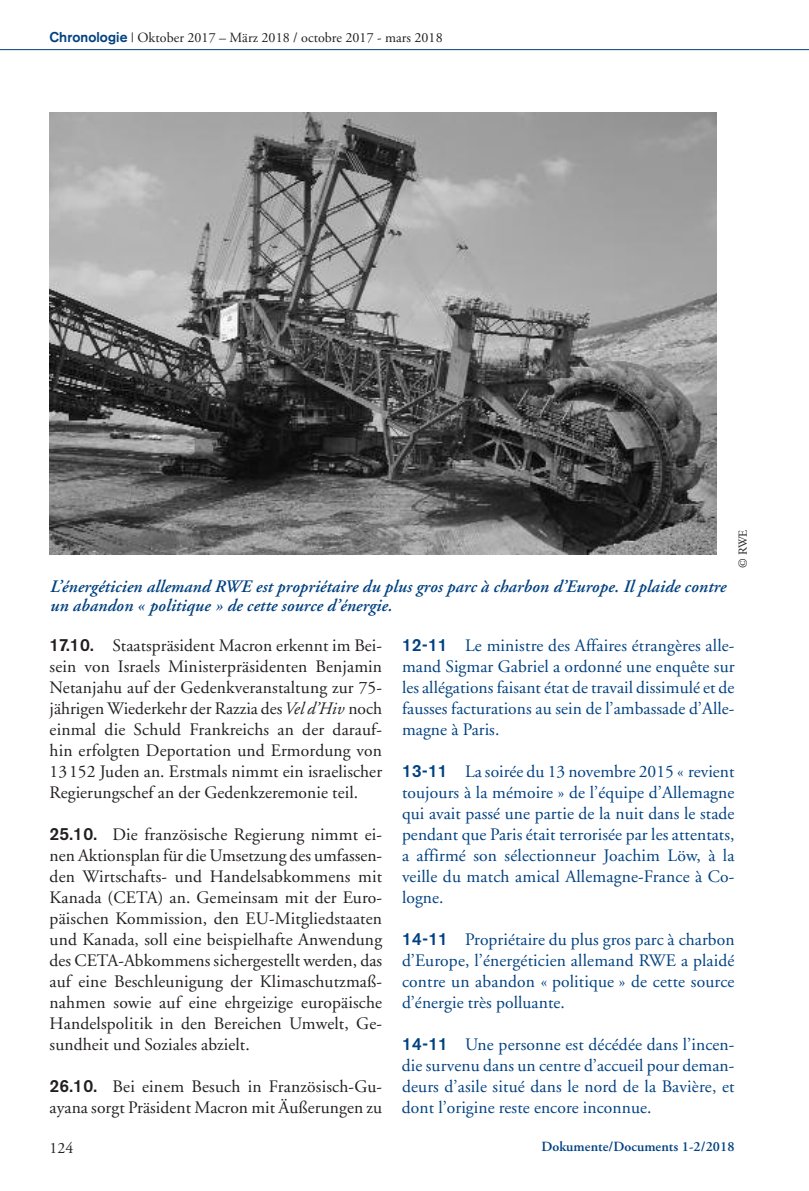
<style>
.page{position:relative;width:809px;height:1191px;background:#fff}
.page>*{position:absolute;margin:0;border:0;box-sizing:border-box;transform-origin:0 0}
.t1{font:17.5px/21px "Adobe Garamond";letter-spacing:.005em;color:#231f20;text-align:justify}
.t2{font:17.5px/21px "Adobe Garamond";letter-spacing:.005em;color:#014181;text-align:justify}
.t3{font:italic 600 17.5px/19.2px "Adobe Garamond";letter-spacing:.005em;color:#014181}
.t4{font:15.75px "Adobe Garamond";color:#231f20}
.t5{font:14px "Adobe Garamond";letter-spacing:.005em;color:#231f20}
.t6{font:600 14px "Adobe Garamond";letter-spacing:.005em;color:#014181}
.t7{font:12.25px "Adobe Garamond";color:#231f20}
.s1{font-family:"Akzidenz Grotesk";font-weight:700;color:#014181}
.s2{font-family:"Akzidenz Grotesk BE";font-weight:500}
.s3{font-style:italic}
</style>
<div class="page">
<hr style="left:0;top:49px;width:809px;height:1px;background:#014181">
<img style="left:50px;top:113px;width:666px;height:442px">
<p class="t5" style="left:50px;top:32px;width:394px"><span class="s1">Chronologie</span> | Oktober 2017 – März 2018 / octobre 2017 - mars 2018</p>
<p class="t3" style="left:50px;top:578px;width:677px">L’énergéticien allemand RWE est propriétaire du plus gros parc à charbon d’Europe. Il plaide contre un abandon « politique » de cette source d’énergie.</p>
<p class="t7" style="left:738px;top:568px;width:40px;rotate:-90deg">© RWE</p>
<p class="t1" style="left:50px;top:636px;width:334px"><span class="s2">17.10.</span> Staatspräsident Macron erkennt im Bei&shy;sein von Israels Ministerpräsidenten Benjamin Netanjahu auf der Gedenkveranstaltung zur 75- jährigen Wiederkehr der Razzia des<span class="s3">Vel d’Hiv</span> noch einmal die Schuld Frankreichs an der darauf&shy;hin erfolgten Deportation und Ermordung von 13152 Juden an. Erstmals nimmt ein israelischer Regierungschef an der Gedenkzeremonie teil.</p>
<p class="t1" style="left:50px;top:825px;width:334px"><span class="s2">25.10.</span> Die französische Regierung nimmt ei&shy;nen Aktionsplan für die Umsetzung des umfassen&shy;den Wirtschafts- und Handelsabkommens mit Kanada (CETA) an. Gemeinsam mit der Euro&shy;päischen Kommission, den EU-Mitgliedstaaten und Kanada, soll eine beispielhafte Anwendung des CETA-Abkommens sichergestellt werden, das auf eine Beschleunigung der Klimaschutzmaß&shy;nahmen sowie auf eine ehrgeizige europäische Handelspolitik in den Bereichen Umwelt, Ge&shy;sundheit und Soziales abzielt.</p>
<p class="t1" style="left:50px;top:1077px;width:334px"><span class="s2">26.10.</span> Bei einem Besuch in Französisch-Gu&shy;ayana sorgt Präsident Macron mit Äußerungen zu</p>
<p class="t2" style="left:402px;top:636px;width:334px"><span class="s2">12-11</span> Le ministre des Affaires étrangères alle&shy;mand Sigmar Gabriel a ordonné une enquête sur les allégations faisant état de travail dissimulé et de fausses facturations au sein de l’ambassade d’Alle&shy;magne à Paris.</p>
<p class="t2" style="left:402px;top:762px;width:334px"><span class="s2">13-11</span> La soirée du 13 novembre 2015 « revient toujours à la mémoire » de l’équipe d’Allemagne qui avait passé une partie de la nuit dans le stade pendant que Paris était terrorisée par les attentats, a affirmé son sélectionneur Joachim Löw, à la veille du match amical Allemagne-France à Co&shy;logne.</p>
<p class="t2" style="left:402px;top:930px;width:334px"><span class="s2">14-11</span> Propriétaire du plus gros parc à charbon d’Europe, l’énergéticien allemand RWE a plaidé contre un abandon « politique » de cette source d’énergie très polluante.</p>
<p class="t2" style="left:402px;top:1035px;width:334px"><span class="s2">14-11</span> Une personne est décédée dans l’incen&shy;die survenu dans un centre d’accueil pour deman&shy;deurs d’asile situé dans le nord de la Bavière, et dont l’origine reste encore inconnue.</p>
<p class="t4" style="left:50px;top:1141px;width:25px">124</p>
<p class="t6" style="left:541px;top:1141px;width:194px">Dokumente/Documents 1-2/2018</p>
</div>
